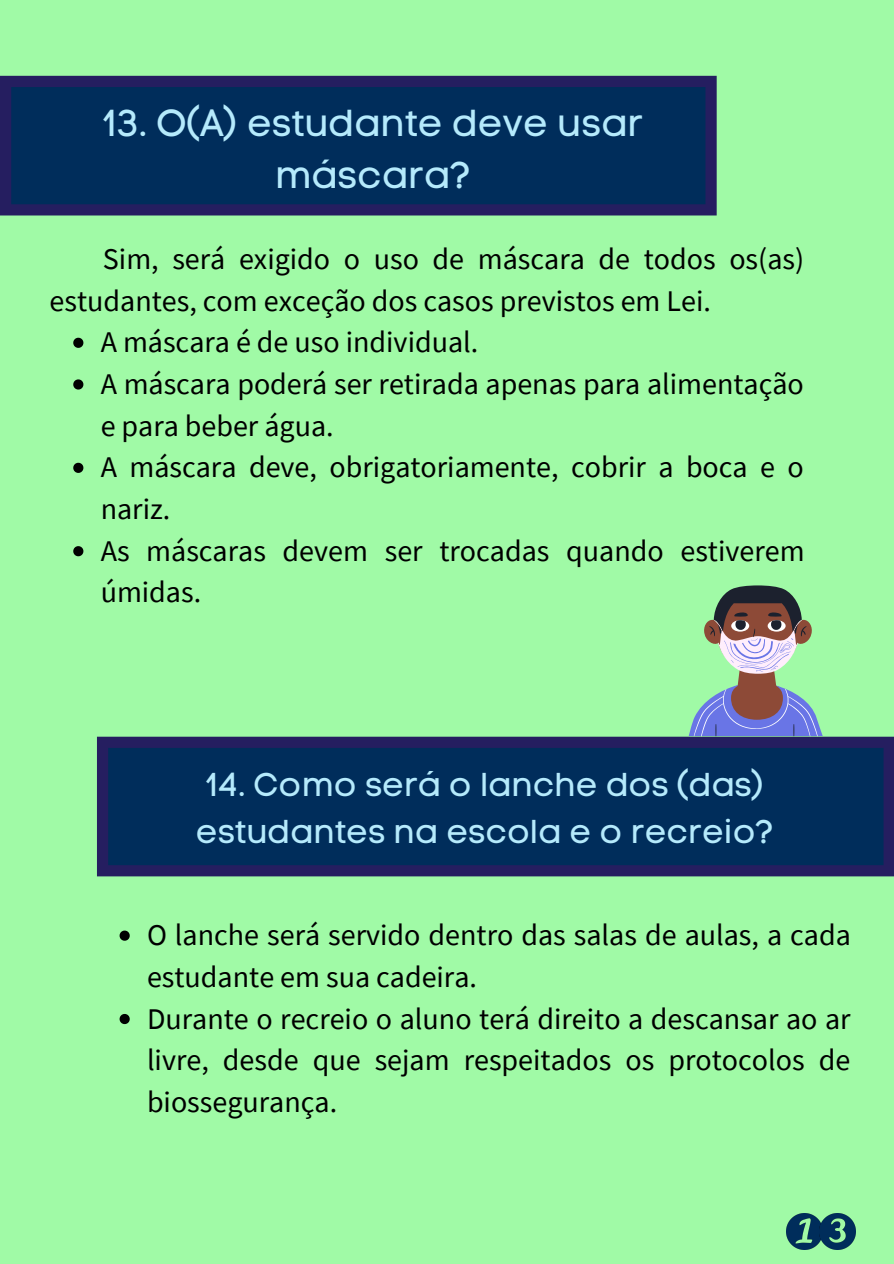
<style>
.page{position:relative;width:894px;height:1264px;background:#fff}
.page>*{position:absolute;margin:0;border:0;box-sizing:border-box;transform-origin:0 0}
.t1{font:37.5px/51.8px "Code Pro Normal LC";color:#b5eafc;text-align:center}
.t2{font:33px/46.2px "Code Pro Normal LC";color:#b5eafc}
.t3{font:30px/41.7px "Source Sans Pro";color:#000}
</style>
<div class="page">
<div style="left:0;top:0;width:893px;height:1263px;background:#a0faa6"></div>
<img style="left:786px;top:1213px;width:33px;height:36px">
<svg style="left:73px;top:338px;width:10px;height:10px"></svg>
<svg style="left:73px;top:379px;width:10px;height:10px"></svg>
<svg style="left:73px;top:463px;width:10px;height:10px"></svg>
<svg style="left:73px;top:546px;width:10px;height:10px"></svg>
<svg style="left:97px;top:736px;width:796px;height:140px;background:#072b5c"></svg>
<svg style="left:119px;top:930px;width:11px;height:10px"></svg>
<svg style="left:119px;top:1014px;width:11px;height:10px"></svg>
<img style="left:819px;top:1213px;width:36px;height:36px">
<svg style="left:688px;top:585px;width:134px;height:151px"></svg>
<svg style="left:0;top:76px;width:716px;height:139px;background:#062a5b"></svg>
<p class="t1" style="left:102px;top:97px;width:542px">13. O(A) estudante deve usar máscara?</p>
<p class="t3" style="left:50px;top:237px;width:755px;text-indent:53px">Sim, será exigido o uso de máscara de todos os(as) estudantes, com exceção dos casos previstos em Lei.</p>
<p class="t3" style="left:101px;top:321px;width:379px">A máscara é de uso individual.</p>
<p class="t3" style="left:101px;top:362px;width:704px">A máscara poderá ser retirada apenas para alimentação e para beber água.</p>
<p class="t3" style="left:101px;top:446px;width:704px">A máscara deve, obrigatoriamente, cobrir a boca e o nariz.</p>
<p class="t3" style="left:101px;top:529px;width:705px">As máscaras devem ser trocadas quando estiverem úmidas.</p>
<p class="t2" style="left:196px;top:761px;width:579px">14. Como será o lanche dos (das) estudantes na escola e o recreio?</p>
<p class="t3" style="left:147px;top:913px;width:705px">O lanche será servido dentro das salas de aulas, a cada estudante em sua cadeira.</p>
<p class="t3" style="left:147px;top:997px;width:705px;text-align:justify">Durante o recreio o aluno terá direito a descansar ao ar livre, desde que sejam respeitados os protocolos de biossegurança.</p>
</div>
